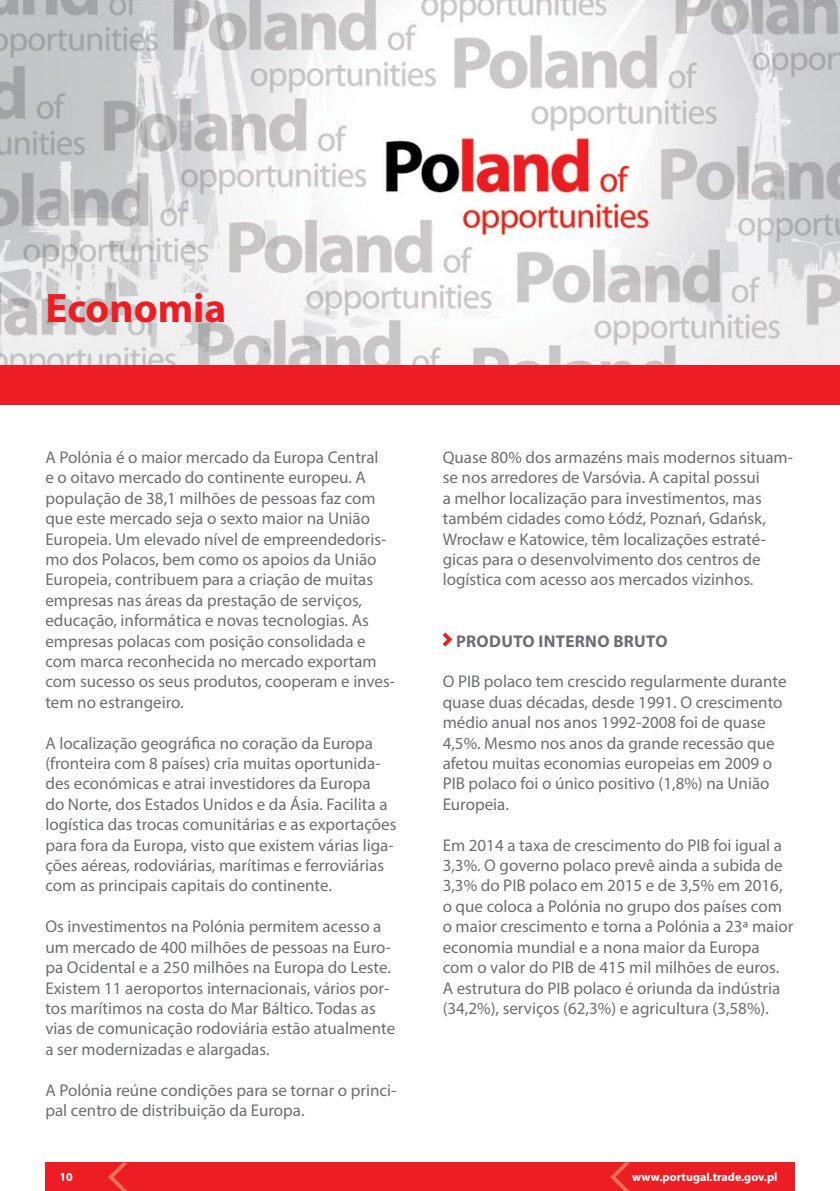
<style>
.page{position:relative;width:840px;height:1191px;background:#fff}
.page>*{position:absolute;margin:0;border:0;box-sizing:border-box;transform-origin:0 0}
.t1{font:700 41.4px "Myriad Pro";color:#ed1d24}
.t2{font:17px/20.4px "Myriad Pro";color:#6d6e71}
.t3{font:700 17px "Myriad Pro";letter-spacing:.02em;color:#6d6e71}
.t4{font:700 12px "Myriad Pro";color:#fff}
</style>
<div class="page">
<img style="left:0;top:0;width:839px;height:365px">
<div style="left:0;top:365px;width:839px;height:39px;background:#ed1d24"></div>
<svg style="left:442px;top:632px;width:10px;height:14px"></svg>
<div style="left:45px;top:1162px;width:749px;height:29px;background:#ed1d24"></div>
<svg style="left:610px;top:1162px;width:19px;height:29px"></svg>
<svg style="left:108px;top:1162px;width:20px;height:29px"></svg>
<h1 class="t1" style="left:45px;top:281px;width:182px">Economia</h1>
<p class="t2" style="left:45px;top:447px;width:351px">A Polónia é o maior mercado da Europa Central<br>e o oitavo mercado do continente europeu. A população de 38,1 milhões de pessoas faz com que este mercado seja o sexto maior na União Europeia. Um elevado nível de empreendedoris&shy;mo dos Polacos, bem como os apoios da União Europeia, contribuem para a criação de muitas empresas nas áreas da prestação de serviços, educação, informática e novas tecnologias. As empresas polacas com posição consolidada e com marca reconhecida no mercado exportam com sucesso os seus produtos, cooperam e inves&shy;tem no estrangeiro.</p>
<p class="t2" style="left:45px;top:732px;width:352px">A localização geográfica no coração da Europa (fronteira com 8 países) cria muitas oportunida&shy;des económicas e atrai investidores da Europa<br>do Norte, dos Estados Unidos e da Ásia. Facilita a logística das trocas comunitárias e as exportações para fora da Europa, visto que existem várias liga&shy;ções aéreas, rodoviárias, marítimas e ferroviárias com as principais capitais do continente.</p>
<p class="t2" style="left:45px;top:916px;width:351px">Os investimentos na Polónia permitem acesso a um mercado de 400 milhões de pessoas na Euro&shy;pa Ocidental e a 250 milhões na Europa do Leste.<br>Existem 11 aeroportos internacionais, vários por&shy;tos marítimos na costa do Mar Báltico. Todas as vias de comunicação rodoviária estão atualmente a ser modernizadas e alargadas.</p>
<p class="t2" style="left:45px;top:1079px;width:352px">A Polónia reúne condições para se tornar o princi&shy;pal centro de distribuição da Europa.</p>
<p class="t2" style="left:442px;top:447px;width:351px">Quase 80% dos armazéns mais modernos situam&shy;se nos arredores de Varsóvia. A capital possui<br>a melhor localização para investimentos, mas também cidades como Łódź, Poznań, Gdańsk, Wrocław e Katowice, têm localizações estraté&shy;gicas para o desenvolvimento dos centros de logística com acesso aos mercados vizinhos.</p>
<p class="t3" style="left:456px;top:630px;width:213px">PRODUTO INTERNO BRUTO</p>
<p class="t2" style="left:442px;top:671px;width:345px">O PIB polaco tem crescido regularmente durante quase duas décadas, desde 1991. O crescimento médio anual nos anos 1992-2008 foi de quase 4,5%. Mesmo nos anos da grande recessão que afetou muitas economias europeias em 2009 o PIB polaco foi o único positivo (1,8%) na União Europeia.</p>
<p class="t2" style="left:442px;top:834px;width:352px">Em 2014 a taxa de crescimento do PIB foi igual a 3,3%. O governo polaco prevê ainda a subida de 3,3% do PIB polaco em 2015 e de 3,5% em 2016, o que coloca a Polónia no grupo dos países com o maior crescimento e torna a Polónia a 23ª maior economia mundial e a nona maior da Europa com o valor do PIB de 415 mil milhões de euros.<br>A estrutura do PIB polaco é oriunda da indústria (34,2%), serviços (62,3%) e agricultura (3,58%).</p>
<p class="t4" style="left:60px;top:1169px;width:15px">10</p>
<p class="t4" style="left:632px;top:1168px;width:147px">www.portugal.trade.gov.pl</p>
</div>
